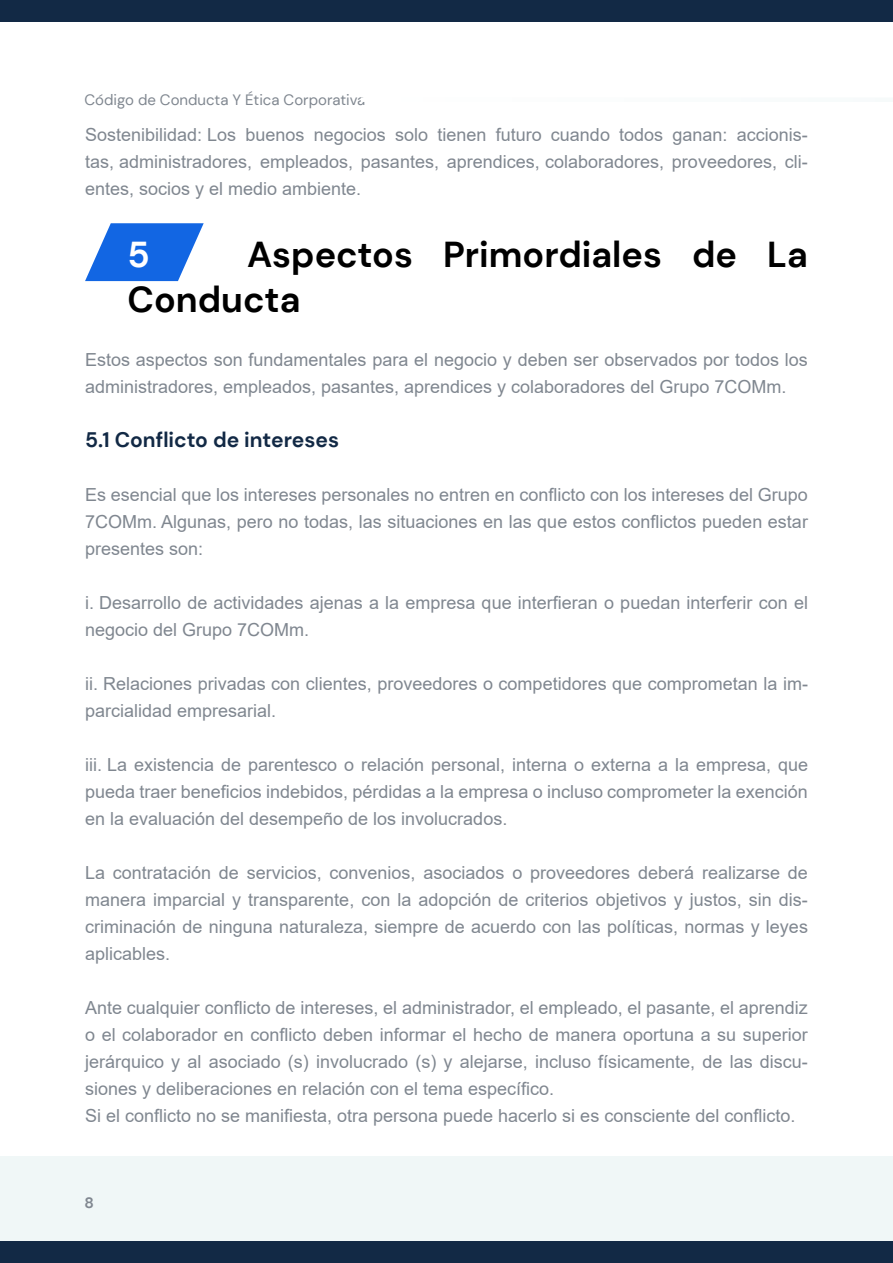
<style>
.page{position:relative;width:893px;height:1263px;background:#fff}
.page>*{position:absolute;margin:0;border:0;box-sizing:border-box;transform-origin:0 0}
.t1{font:700 36px/45px "DM Sans";color:#000}
.t2{font:700 36px "DM Sans";color:#fff}
.t3{font:700 21px "DM Sans";color:#122945}
.t4{font:18px/27px "Arial";color:#808790;text-align:justify}
.t5{font:15px "DM Sans";color:#808790}
.t6{font:700 15px "DM Sans";color:#808790}
</style>
<div class="page">
<svg style="left:85px;top:223px;width:119px;height:58px"></svg>
<div style="left:0;top:1157px;width:893px;height:106px;background:#f0f7f7"></div>
<div style="left:0;top:1242px;width:893px;height:21px;background:#122945"></div>
<div style="left:0;top:0;width:893px;height:21px;background:#122945"></div>
<p class="t5" style="left:85px;top:91px;width:282px">Código de Conducta Y Ética Corporativa</p>
<p class="t4" style="left:85px;top:121px;width:724px">Sostenibilidad: Los buenos negocios solo tienen futuro cuando todos ganan: accionis&shy;tas, administradores, empleados, pasantes, aprendices, colaboradores, proveedores, cli&shy;entes, socios y el medio ambiente.</p>
<h1 class="t1" style="left:128px;top:232px;width:682px;text-indent:119px">Aspectos Primordiales de La<br>Conducta</h1>
<h1 class="t2" style="left:128px;top:232px;width:24px">5</h1>
<p class="t4" style="left:85px;top:346px;width:724px">Estos aspectos son fundamentales para el negocio y deben ser observados por todos los administradores, empleados, pasantes, aprendices y colaboradores del Grupo 7COMm.</p>
<p class="t3" style="left:85px;top:426px;width:255px">5.1 Conflicto de intereses</p>
<p class="t4" style="left:85px;top:481px;width:724px">Es esencial que los intereses personales no entren en conflicto con los intereses del Grupo 7COMm. Algunas, pero no todas, las situaciones en las que estos conflictos pueden estar presentes son:</p>
<p class="t4" style="left:85px;top:589px;width:724px">i. Desarrollo de actividades ajenas a la empresa que interfieran o puedan interferir con el negocio del Grupo 7COMm.</p>
<p class="t4" style="left:85px;top:670px;width:724px">ii. Relaciones privadas con clientes, proveedores o competidores que comprometan la im&shy;parcialidad empresarial.</p>
<p class="t4" style="left:85px;top:751px;width:724px">iii. La existencia de parentesco o relación personal, interna o externa a la empresa, que pueda traer beneficios indebidos, pérdidas a la empresa o incluso comprometer la exención en la evaluación del desempeño de los involucrados.</p>
<p class="t4" style="left:85px;top:859px;width:724px">La contratación de servicios, convenios, asociados o proveedores deberá realizarse de manera imparcial y transparente, con la adopción de criterios objetivos y justos, sin dis&shy;criminación de ninguna naturaleza, siempre de acuerdo con las políticas, normas y leyes aplicables.</p>
<p class="t4" style="left:85px;top:994px;width:724px;text-align:left">Ante cualquier conflicto de intereses, el administrador, el empleado, el pasante, el aprendiz o el colaborador en conflicto deben informar el hecho de manera oportuna a su superior jerárquico y al asociado (s) involucrado (s) y alejarse, incluso físicamente, de las discu&shy;siones y deliberaciones en relación con el tema específico.<br>Si el conflicto no se manifiesta, otra persona puede hacerlo si es consciente del conflicto.</p>
<p class="t6" style="left:85px;top:1194px;width:11px">8</p>
</div>
